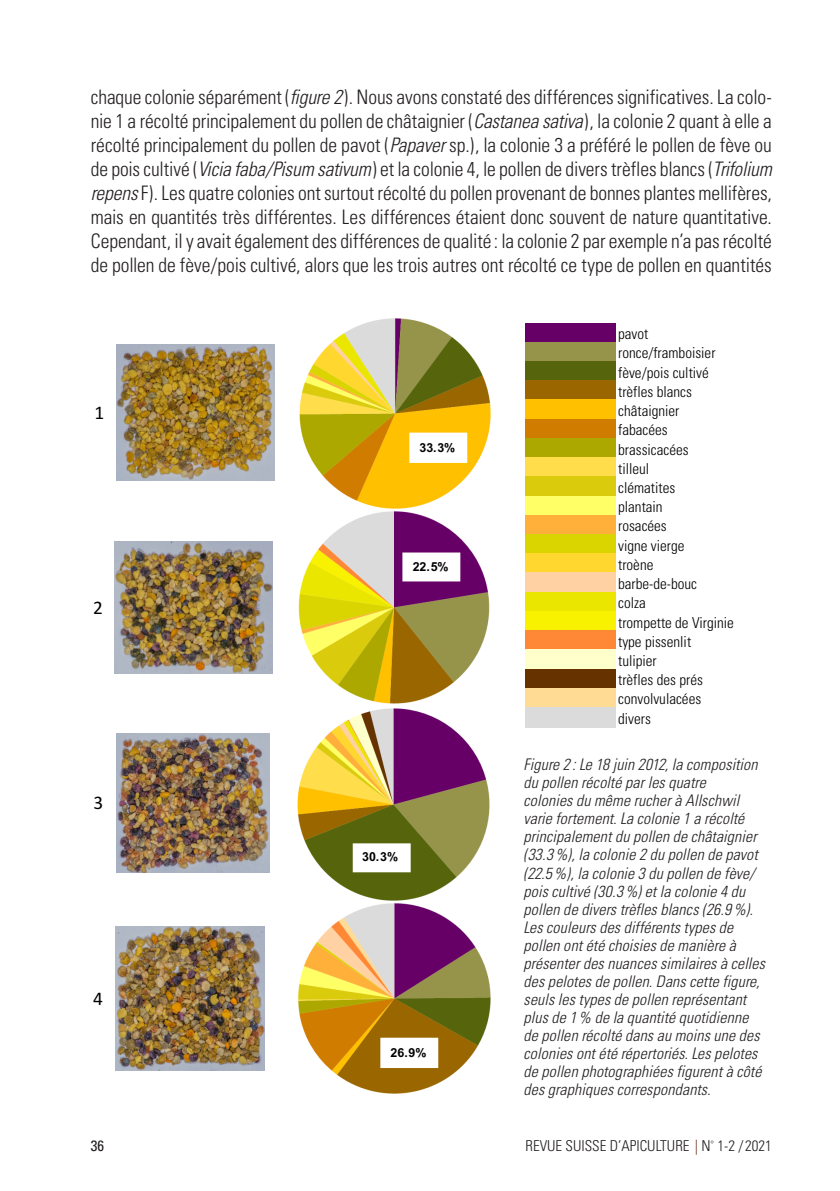
<style>
.page{position:relative;width:840px;height:1191px;background:#fff}
.page>*{position:absolute;margin:0;border:0;box-sizing:border-box;transform-origin:0 0}
.Texte_base{font:300 condensed 20px/24px "Univers";color:#231f20;text-align:justify}
.t1{font:19.2px "Calibri";color:#000}
.légendes{font:italic 300 condensed 16px/18px "Univers";letter-spacing:.01em;color:#231f20}
.t2{font:300 condensed 15px/19.2px "Univers";color:#000}
.t3{font:300 condensed 15px "Univers";color:#231f20}
.t4{font:condensed 15px "Univers";color:#231f20}
.t5{font:700 12.4px "Arial";color:#000}
.s1{font-style:italic}
.s2{color:#6f3521}
</style>
<div class="page">
<div style="left:524px;top:323px;width:91px;height:20px;background:#606"></div>
<div style="left:524px;top:342px;width:91px;height:20px;background:#96944a"></div>
<div style="left:524px;top:361px;width:91px;height:21px;background:#56650b"></div>
<div style="left:524px;top:380px;width:91px;height:21px;background:#960"></div>
<div style="left:524px;top:399px;width:91px;height:21px;background:#ffc000"></div>
<div style="left:524px;top:419px;width:91px;height:20px;background:#d07c00"></div>
<div style="left:524px;top:438px;width:91px;height:21px;background:#aca800"></div>
<div style="left:524px;top:457px;width:91px;height:21px;background:#ffdd4b"></div>
<div style="left:524px;top:476px;width:91px;height:21px;background:#dacb0c"></div>
<div style="left:524px;top:496px;width:91px;height:20px;background:#ff6"></div>
<div style="left:524px;top:515px;width:91px;height:20px;background:#ffb03b"></div>
<div style="left:524px;top:534px;width:91px;height:21px;background:#dad500"></div>
<div style="left:524px;top:553px;width:91px;height:21px;background:#ffd72f"></div>
<div style="left:524px;top:572px;width:91px;height:21px;background:#ffd1a3"></div>
<div style="left:524px;top:592px;width:91px;height:20px;background:#ebe600"></div>
<div style="left:524px;top:611px;width:91px;height:20px;background:#f8f200"></div>
<div style="left:524px;top:630px;width:91px;height:21px;background:#ff8837"></div>
<div style="left:524px;top:649px;width:91px;height:21px;background:#ffc"></div>
<div style="left:524px;top:668px;width:91px;height:21px;background:#630"></div>
<div style="left:524px;top:688px;width:91px;height:20px;background:#ffdb93"></div>
<div style="left:524px;top:707px;width:91px;height:21px;background:#dbdbdb"></div>
<img style="left:117px;top:344px;width:157px;height:137px">
<img style="left:299px;top:318px;width:192px;height:191px">
<div style="left:410px;top:433px;width:56px;height:29px;background:#fff"></div>
<div style="left:409px;top:432px;width:58px;height:31px;border:1px solid #fff"></div>
<img style="left:114px;top:541px;width:158px;height:133px">
<img style="left:298px;top:511px;width:192px;height:193px">
<div style="left:403px;top:553px;width:56px;height:28px;background:#fff"></div>
<div style="left:402px;top:552px;width:58px;height:29px;border:1px solid #fff"></div>
<img style="left:117px;top:733px;width:153px;height:139px">
<img style="left:297px;top:708px;width:194px;height:386px">
<div style="left:353px;top:844px;width:57px;height:27px;background:#fff"></div>
<div style="left:352px;top:843px;width:58px;height:29px;border:1px solid #fff"></div>
<img style="left:115px;top:926px;width:149px;height:144px">
<div style="left:381px;top:1038px;width:56px;height:29px;background:#fff"></div>
<div style="left:380px;top:1037px;width:58px;height:31px;border:1px solid #fff"></div>
<p class="Texte_base" style="left:91px;top:85px;width:682px">chaque colonie séparément (<span class="s1">figure 2</span>). Nous avons constaté des différences significatives. La colo&shy;nie 1 a récolté principalement du pollen de châtaignier (<span class="s1">Castanea sativa</span>), la colonie 2 quant à elle a récolté principalement du pollen de pavot (<span class="s1">Papaver</span> sp.), la colonie 3 a préféré le pollen de fève ou de pois cultivé (<span class="s1">Vicia faba/Pisum sativum</span>) et la colonie 4, le pollen de divers trèfles blancs (<span class="s1">Trifolium repens</span> F). Les quatre colonies ont surtout récolté du pollen provenant de bonnes plantes mellifères, mais en quantités très différentes. Les différences étaient donc souvent de nature quantitative.<br>Cependant, il y avait également des différences de qualité: la colonie 2 par exemple n’a pas récolté de pollen de fève/pois cultivé, alors que les trois autres ont récolté ce type de pollen en quantités</p>
<p class="t1" style="left:94px;top:399px;width:11px">1</p>
<p class="t1" style="left:93px;top:594px;width:11px">2</p>
<p class="t1" style="left:93px;top:789px;width:11px">3</p>
<p class="t1" style="left:93px;top:985px;width:11px">4</p>
<p class="t5" style="left:419px;top:438px;width:37px">33.3%</p>
<p class="t5" style="left:412px;top:558px;width:37px">22.5%</p>
<p class="t5" style="left:362px;top:848px;width:37px">30.3%</p>
<p class="t5" style="left:390px;top:1043px;width:37px">26.9%</p>
<p class="t2" style="left:617px;top:324px;width:117px">pavot ronce/framboisier fève/pois cultivé trèfles blancs châtaignier<br>fabacées brassicacées<br>tilleul<br>clématites<br>plantain<br>rosacées<br>vigne vierge<br>troène barbe-de-bouc<br>colza<br>trompette de Virginie type pissenlit<br>tulipier<br>trèfles des prés convolvulacées divers</p>
<p class="légendes" style="left:523px;top:756px;width:243px">Figure 2 : Le 18 juin 2012, la composition du pollen récolté par les quatre<br>colonies du même rucher à Allschwil varie fortement. La colonie 1 a récolté principalement du pollen de châtaignier (33.3%), la colonie 2 du pollen de pavot (22.5%), la colonie 3 du pollen de fève/ pois cultivé (30.3%) et la colonie 4 du pollen de divers trèfles blancs (26.9%).<br>Les couleurs des différents types de pollen ont été choisies de manière à présenter des nuances similaires à celles des pelotes de pollen. Dans cette figure, seuls les types de pollen représentant plus de 1% de la quantité quotidienne de pollen récolté dans au moins une des colonies ont été répertoriés. Les pelotes de pollen photographiées figurent à côté des graphiques correspondants.</p>
<p class="t2" style="left:617px;top:807px;width:48px">maïs plantain buddléia divers</p>
<p class="t4" style="left:91px;top:1136px;width:15px">36</p>
<p class="t3" style="left:525px;top:1137px;width:248px">REVUE SUISSE D’APICULTURE <span class="s2">|</span> N<sup>°</sup> 1-2 / 2021</p>
</div>
